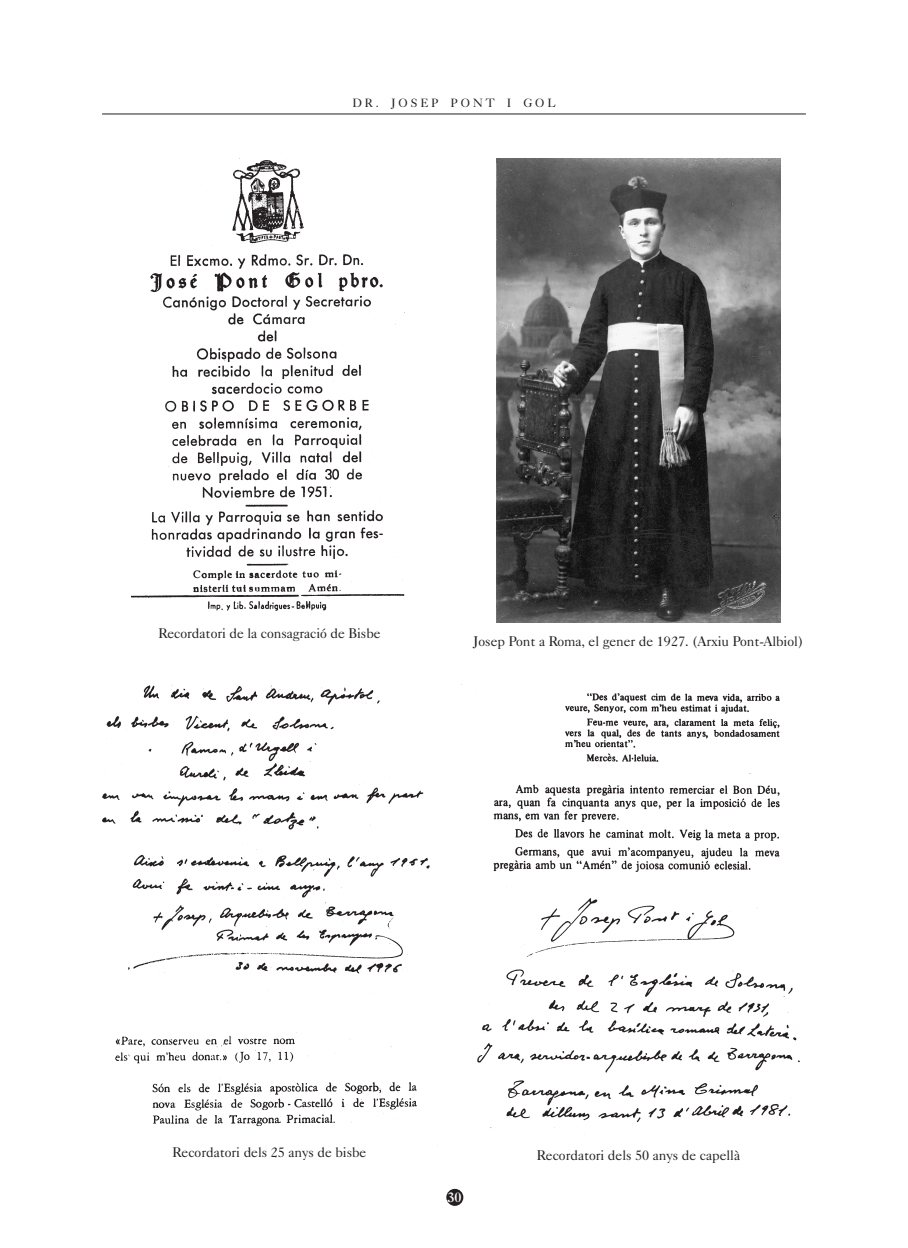
<style>
.page{position:relative;width:908px;height:1248px;background:#fff}
.page>*{position:absolute;margin:0;border:0;box-sizing:border-box;transform-origin:0 0}
.t1{font:14px "Caslon 540 BT";color:#231f20}
.t2{font:700 13px "Caslon BT";color:#fff}
.t3{font:12px "Caslon 540 BT";color:#231f20}
</style>
<div class="page">
<hr style="left:102px;top:113px;width:703px;height:1px;background:#231f20">
<div style="left:447px;top:1189px;width:15px;height:15px;background:#231f20;border-radius:50%"></div>
<div style="left:446px;top:1188px;width:17px;height:17px;border:2px solid #231f20;border-radius:50%"></div>
<img style="left:102px;top:685px;width:328px;height:442px">
<img style="left:131px;top:160px;width:273px;height:450px">
<img style="left:461px;top:684px;width:339px;height:444px">
<img style="left:496px;top:159px;width:284px;height:463px">
<p class="t3" style="left:352px;top:96px;width:204px">D R . J O S E P P O N T I G O L</p>
<p class="t1" style="left:158px;top:624px;width:223px">Recordatori de la consagració de Bisbe</p>
<p class="t1" style="left:473px;top:632px;width:332px">Josep Pont a Roma, el gener de 1927. (Arxiu Pont-Albiol)</p>
<p class="t1" style="left:172px;top:1143px;width:195px">Recordatori dels 25 anys de bisbe</p>
<p class="t2" style="left:447px;top:1188px;width:16px">30</p>
<p class="t1" style="left:536px;top:1146px;width:205px">Recordatori dels 50 anys de capellà</p>
</div>
